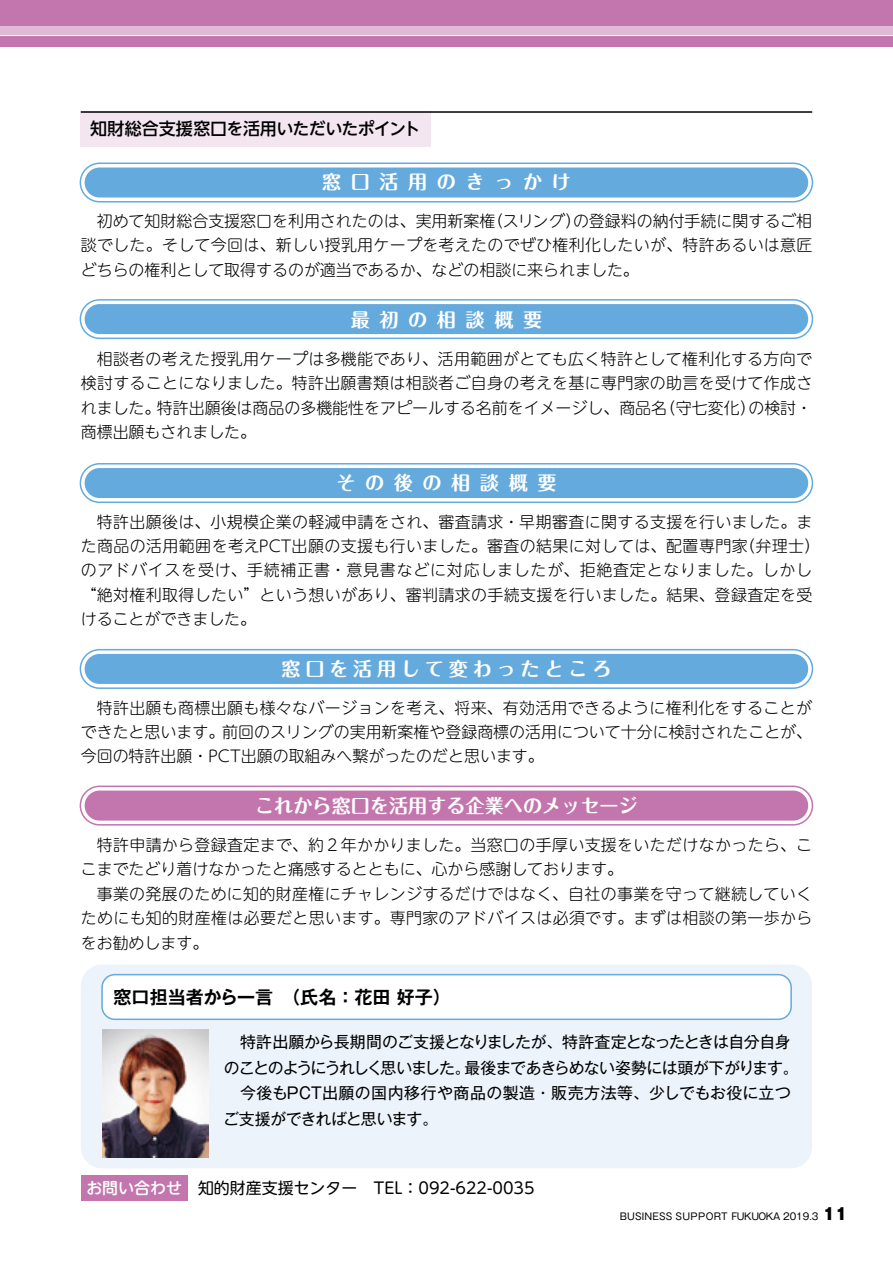
<style>
.page{position:relative;width:893px;height:1263px;background:#fff}
.page>*{position:absolute;margin:0;border:0;box-sizing:border-box;transform-origin:0 0}
.t1{font:700 19.2px "Maru Fo Pro";letter-spacing:.5em;color:#fff}
.t2{font:700 19.2px "Maru Fo Pro";color:#fff}
.t3{font:700 19.2px "Maru Fo Pro";letter-spacing:.25em;color:#fff}
.t4{font:700 18px "Gothic MB101 Pro De";color:#000}
.t5{font:500 16.95px "UD Shin Go NT Pro";letter-spacing:-.025em;color:#000}
.t6{font:300 15.9px/24.5px "UD Shin M Go Pro";letter-spacing:.02em;color:#000;text-align:justify}
.t7{font:15.9px/25.5px "Gothic MB101 Pro";letter-spacing:-.035em;color:#000}
.t8{font:15.9px "UD Shin M Go Pro";color:#000}
.t9{font:9.6px "Gothic MB101 Pr 5";letter-spacing:.015em;color:#000}
.s1{font-weight:500;color:#fff}
.s2{font-weight:800;font-size:15.9px}
</style>
<div class="page">
<div style="left:0;top:0;width:893px;height:46px;background:#c375ad"></div>
<div style="left:0;top:26px;width:893px;height:10px;background:#e0b9d5"></div>
<hr style="left:0;top:35px;width:893px;height:1px;background:#fff">
<div style="left:81px;top:1175px;width:107px;height:26px;background:#c375ad"></div>
<div style="left:81px;top:111px;width:350px;height:36px;background:#f3e6f1"></div>
<div style="left:80px;top:162px;width:733px;height:41px;border:2px solid #65aadd;border-radius:19px"></div>
<div style="left:85px;top:168px;width:723px;height:30px;background:#65aadd;border-radius:15px"></div>
<div style="left:80px;top:299px;width:733px;height:40px;border:2px solid #65aadd;border-radius:19px"></div>
<div style="left:85px;top:304px;width:723px;height:30px;background:#65aadd;border-radius:15px"></div>
<div style="left:80px;top:463px;width:733px;height:40px;border:2px solid #65aadd;border-radius:19px"></div>
<div style="left:85px;top:468px;width:723px;height:30px;background:#65aadd;border-radius:15px"></div>
<div style="left:80px;top:649px;width:733px;height:40px;border:2px solid #65aadd;border-radius:19px"></div>
<div style="left:85px;top:654px;width:723px;height:30px;background:#65aadd;border-radius:15px"></div>
<div style="left:80px;top:785px;width:733px;height:40px;border:2px solid #c375ad;border-radius:19px"></div>
<div style="left:85px;top:790px;width:723px;height:30px;background:#c375ad;border-radius:15px"></div>
<div style="left:81px;top:964px;width:731px;height:204px;background:#ecf3fb;border-radius:21px"></div>
<hr style="left:81px;top:111px;width:731px;height:2px;background:#000">
<div style="left:102px;top:975px;width:689px;height:44px;background:#fff;border-radius:13px"></div>
<div style="left:101px;top:974px;width:691px;height:46px;border:2px solid #65aadd;border-radius:13px"></div>
<img style="left:102px;top:1030px;width:106px;height:127px">
<p class="t5" style="left:90px;top:115px;width:332px">知財総合支援窓口を活用いただいたポイント</p>
<p class="t1" style="left:322px;top:166px;width:250px">窓口活用のきっかけ</p>
<p class="t6" style="left:81px;top:208px;width:733px">　初めて知財総合支援窓口を利用されたのは、実用新案権（スリング）の登録料の納付手続に関するご相談でした。そして今回は、新しい授乳用ケープを考えたのでぜひ権利化したいが、特許あるいは意匠どちらの権利として取得するのが適当であるか、などの相談に来られました。</p>
<p class="t1" style="left:351px;top:305px;width:193px">最初の相談概要</p>
<p class="t6" style="left:81px;top:346px;width:733px">　相談者の考えた授乳用ケープは多機能であり、活用範囲がとても広く特許として権利化する方向で検討することになりました。特許出願書類は相談者ご自身の考えを基に専門家の助言を受けて作成されました。特許出願後は商品の多機能性をアピールする名前をイメージし、商品名（守七変化）の検討・商標出願もされました。</p>
<p class="t1" style="left:336px;top:467px;width:222px">その後の相談概要</p>
<p class="t6" style="left:81px;top:508px;width:741px;text-align:left">　特許出願後は、小規模企業の軽減申請をされ、審査請求・早期審査に関する支援を行いました。また商品の活用範囲を考えＰＣＴ出願の支援も行いました。審査の結果に対しては、配置専門家（弁理士）のアドバイスを受け、手続補正書・意見書などに対応しましたが、拒絶査定となりました。しかし“絶対権利取得したい”という想いがあり、審判請求の手続支援を行いました。結果、登録査定を受けることができました。</p>
<p class="t3" style="left:281px;top:653px;width:332px">窓口を活用して変わったところ</p>
<p class="t6" style="left:81px;top:694px;width:733px">　特許出願も商標出願も様々なバージョンを考え、将来、有効活用できるように権利化をすることができたと思います。前回のスリングの実用新案権や登録商標の活用について十分に検討されたことが、今回の特許出願・ＰＣＴ出願の取組みへ繋がったのだと思います。</p>
<p class="t2" style="left:255px;top:790px;width:384px">これから窓口を活用する企業へのメッセージ</p>
<p class="t6" style="left:81px;top:832px;width:733px;text-align:left">　特許申請から登録査定まで、約２年かかりました。当窓口の手厚い支援をいただけなかったら、ここまでたどり着けなかったと痛感するとともに、心から感謝しております。<br>　事業の発展のために知的財産権にチャレンジするだけではなく、自社の事業を守って継続していくためにも知的財産権は必要だと思います。専門家のアドバイスは必須です。まずは相談の第一歩からをお勧めします。</p>
<p class="t4" style="left:114px;top:982px;width:339px">窓口担当者から一言　（氏名：花田 好子）</p>
<p class="t7" style="left:223px;top:1027px;width:577px">　特許出願から長期間のご支援となりましたが、特許査定となったときは自分自身のことのようにうれしく思いました。最後まであきらめない姿勢には頭が下がります。　今後もＰＣＴ出願の国内移行や商品の製造・販売方法等、少しでもお役に立つご支援ができればと思います。</p>
<p class="t8" style="left:86px;top:1174px;width:450px"><span class="s1">お問い合わせ</span> 知的財産支援センター　TEL：092-622-0035</p>
<p class="t9" style="left:620px;top:1209px;width:229px">BUSINESS SUPPORT FUKUOKA 2019.3 <span class="s2">11</span></p>
</div>
